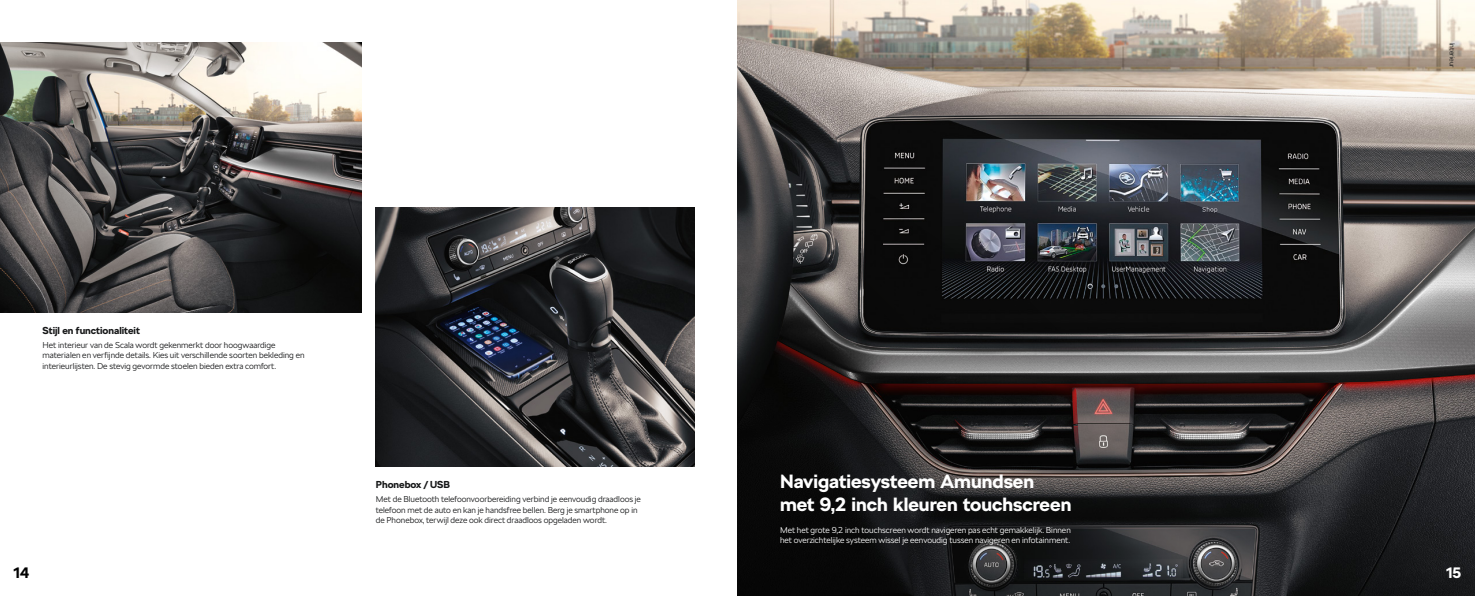
<style>
.page{position:relative;width:1475px;height:596px;background:#fff}
.page>*{position:absolute;margin:0;border:0;box-sizing:border-box;transform-origin:0 0}
.t1{font:700 19px/22.8px "SKODA Next";color:#fff}
.t2{font:700 15px "SKODA Next";color:#000}
.t3{font:700 15px "SKODA Next";color:#fff}
.t4{font:700 10px "SKODA Next";color:#161718}
.t5{font:300 8.5px/10.2px "SKODA Next";color:#161718}
.t6{font:300 8.5px/10.2px "SKODA Next";color:#fff}
.t7{font:300 7px "SKODA Next";color:#161718}
</style>
<div class="page">
<img style="left:0;top:43px;width:361px;height:269px">
<img style="left:376px;top:207px;width:318px;height:259px">
<img style="left:737px;top:0;width:737px;height:106px">
<svg style="left:737px;top:106px;width:737px;height:489px;background:#373637"></svg>
<p class="t4" style="left:43px;top:324px;width:99px">Stijl en functionaliteit</p>
<p class="t5" style="left:43px;top:340px;width:263px">Het interieur van de Scala wordt gekenmerkt door hoogwaardige materialen en verfijnde details. Kies uit verschillende soorten bekleding en interieurlijsten. De stevig gevormde stoelen bieden extra comfort.</p>
<p class="t4" style="left:376px;top:478px;width:76px">Phonebox / USB</p>
<p class="t5" style="left:376px;top:494px;width:266px">Met de Bluetooth telefoonvoorbereiding verbind je eenvoudig draadloos je telefoon met de auto en kan je handsfree bellen. Berg je smartphone op in de Phonebox, terwijl deze ook direct draadloos opgeladen wordt.</p>
<h1 class="t1" style="left:780px;top:469px;width:293px">Navigatiesysteem Amundsen met 9,2 inch kleuren touchscreen</h1>
<p class="t6" style="left:780px;top:524px;width:292px">Met het grote 9,2 inch touchscreen wordt navigeren pas echt gemakkelijk. Binnen het overzichtelijke systeem wissel je eenvoudig tussen navigeren en infotainment.</p>
<p class="t7" style="left:1455px;top:43px;width:27px;rotate:90deg">Interieur</p>
<h2 class="t2" style="left:14px;top:563px;width:17px">14</h2>
<h2 class="t3" style="left:1445px;top:563px;width:17px">15</h2>
</div>
